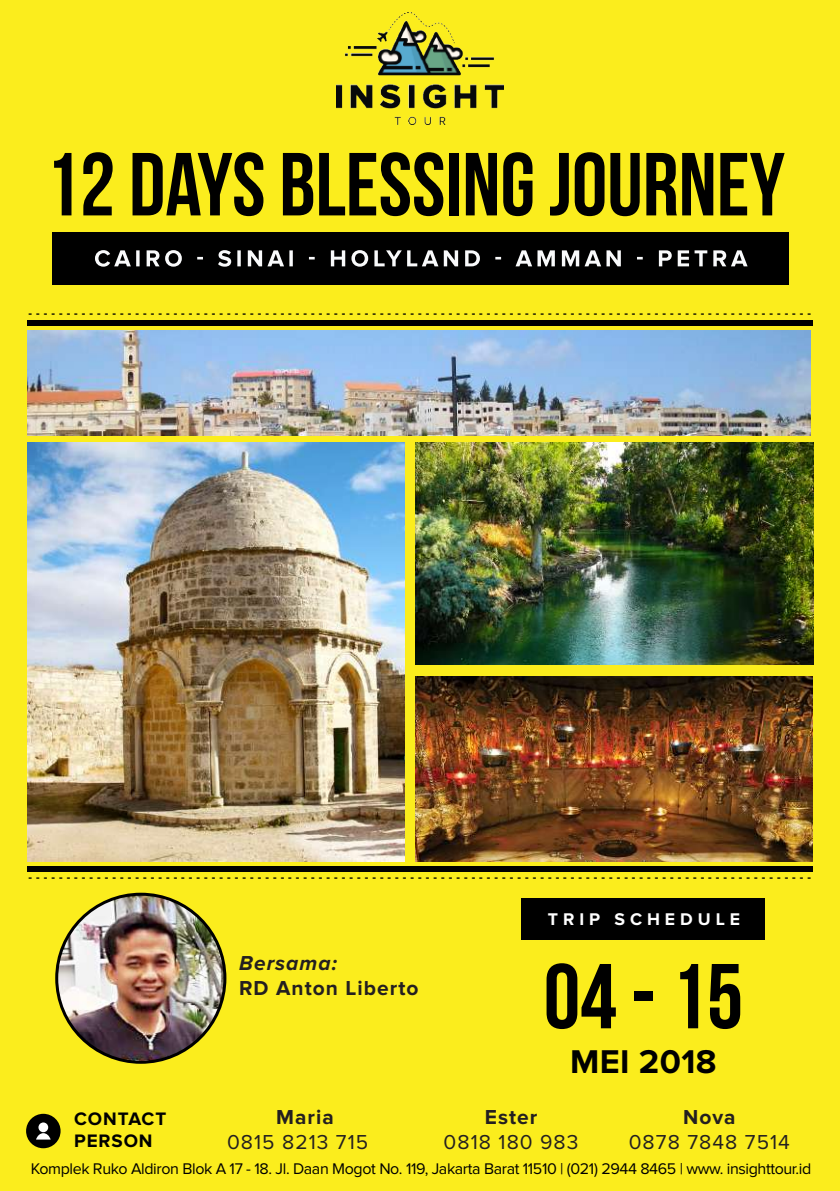
<style>
.page{position:relative;width:840px;height:1191px;background:#fff}
.page>*{position:absolute;margin:0;border:0;box-sizing:border-box;transform-origin:0 0}
.t1{font:91.8px "Bebas Neue";color:#000}
.t2{font:89.2px "Bebas Neue";color:#000}
.t3{font:700 34.2px "Proxima Nova";letter-spacing:.01em;color:#000}
.t4{font:21px "Proxima Nova";letter-spacing:.05em;color:#231f20}
.t5{font:700 21px "Proxima Nova";letter-spacing:.05em;color:#231f20}
.t6{font:italic 700 21px "Proxima Nova";letter-spacing:.05em;color:#231f20}
.t7{font:700 18.8px/22.4px "Proxima Nova";letter-spacing:.05em;color:#000}
.t8{font:700 17.6px "Proxima Nova";letter-spacing:.28em;color:#fff}
.t9{font:16px "Proxima Nova";letter-spacing:-.025em;color:#000}
.t10{font:700 12px "Proxima Nova";color:#000}
</style>
<div class="page">
<div style="left:0;top:0;width:839px;height:1191px;background:#fbed1d"></div>
<img style="left:336px;top:12px;width:167px;height:113px">
<div style="left:52px;top:232px;width:736px;height:53px;background:#000"></div>
<svg style="left:95px;top:250px;width:652px;height:17px"></svg>
<div style="left:27px;top:320px;width:785px;height:6px;background:#000"></div>
<img style="left:27px;top:443px;width:377px;height:418px">
<img style="left:415px;top:676px;width:397px;height:185px">
<img style="left:415px;top:443px;width:397px;height:221px">
<img style="left:27px;top:330px;width:783px;height:105px">
<div style="left:27px;top:866px;width:785px;height:6px;background:#000"></div>
<div style="left:521px;top:898px;width:244px;height:41px;background:#000"></div>
<div style="left:26px;top:1113px;width:35px;height:35px;background:#000;border-radius:50%"></div>
<div style="left:38px;top:1122px;width:10px;height:10px;background:#fff;border-radius:50%"></div>
<svg style="left:36px;top:1133px;width:15px;height:6px"></svg>
<img style="left:57px;top:894px;width:168px;height:168px;border-radius:84px">
<h2 class="t2" style="left:44px;top:136px;width:741px">12 DAYS BLESSING JOURNEY</h2>
<p class="t10" style="left:29px;top:306px;width:783px">----- -- -------- -- -- --- - --- - -- - - - -- - -- - - - ---- - - -- - -- - - - ---- - - -- - -- --- ----- --- --- --- -- -- -- -- -- -- -- -- -- -- -</p>
<p class="t10" style="left:29px;top:869px;width:783px">----- -- -------- -- -- --- - --- - -- - - - -- - -- - - - ---- - - -- - -- - - - ---- - - -- - -- --- ----- --- --- --- -- -- -- -- -- -- -- -- -- -- -</p>
<h3 class="t8" style="left:547px;top:909px;width:194px">TRIP SCHEDULE</h3>
<h1 class="t1" style="left:543px;top:946px;width:201px">04 - 15</h1>
<h3 class="t3" style="left:569px;top:1042px;width:148px">MEI 2018</h3>
<h3 class="t6" style="left:239px;top:951px;width:100px">Bersama:</h3>
<h3 class="t5" style="left:239px;top:976px;width:181px">RD Anton Liberto</h3>
<h3 class="t7" style="left:74px;top:1107px;width:94px">CONTACT<br>PERSON</h3>
<h3 class="t5" style="left:276px;top:1104px;width:59px">Maria</h3>
<h3 class="t4" style="left:227px;top:1132px;width:143px">0815 8213 715</h3>
<h3 class="t5" style="left:484px;top:1104px;width:54px">Ester</h3>
<h3 class="t4" style="left:443px;top:1132px;width:136px">0818 180 983</h3>
<h3 class="t5" style="left:682px;top:1104px;width:54px">Nova</h3>
<h3 class="t4" style="left:628px;top:1132px;width:162px">0878 7848 7514</h3>
<h3 class="t9" style="left:31px;top:1161px;width:781px">Komplek Ruko Aldiron Blok A 17 - 18. Jl. Daan Mogot No. 119, Jakarta Barat 11510 | (021) 2944 8465 | www. insighttour.id</h3>
</div>
